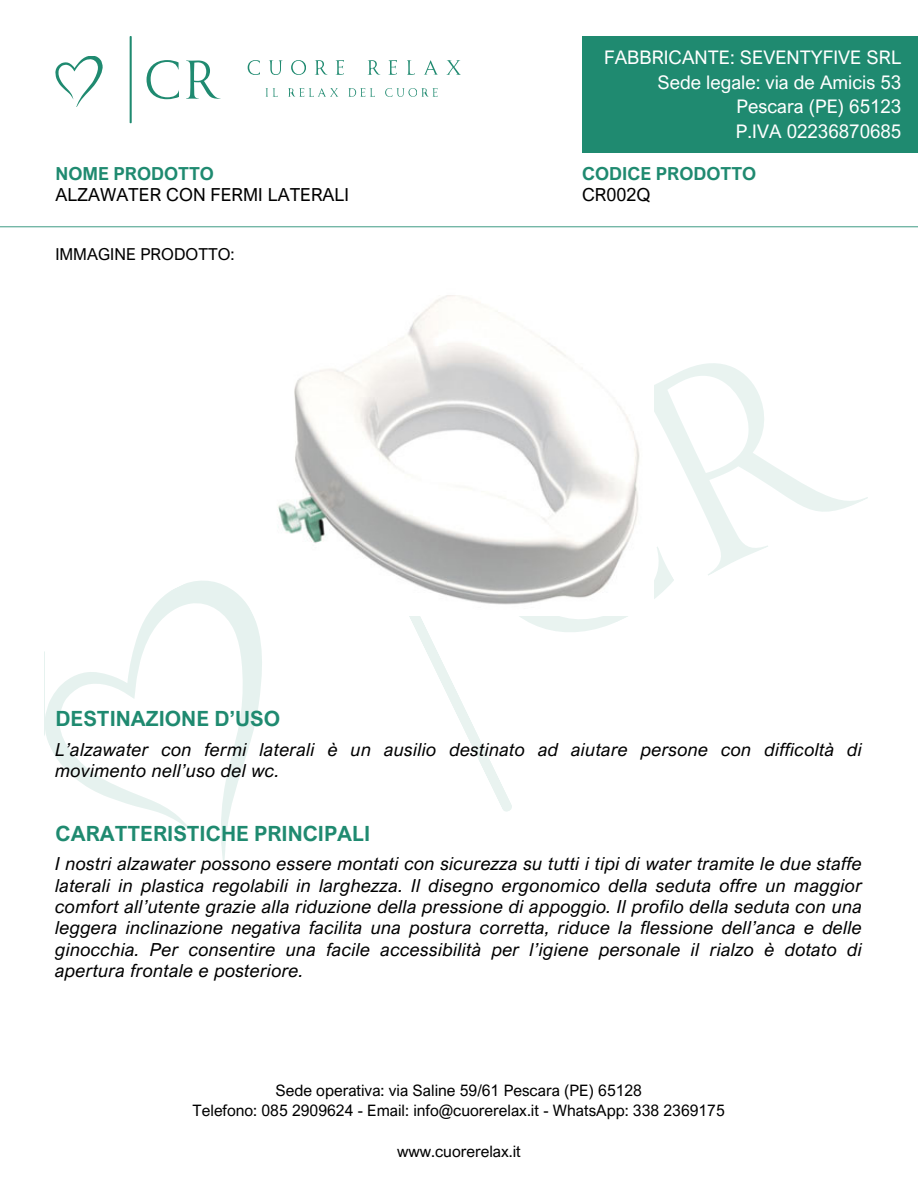
<style>
.page{position:relative;width:918px;height:1188px;background:#fff}
.page>*{position:absolute;margin:0;border:0;box-sizing:border-box;transform-origin:0 0}
.t1{font:700 21px "Arial Nova";color:#1f8a70}
.t2{font:18.75px/24.8px "Arial Nova";color:#fff;text-align:right}
.t3{font:italic 18px/21.3px "Arial Nova";letter-spacing:.02em;color:#000;text-align:justify}
.t4{font:18px/21.3px "Arial Nova";color:#000}
.t5{font:700 18px/21.3px "Arial Nova";color:#1f8a70}
.t6{font:16.5px "Arial Nova";color:#000}
.t7{font:15.75px "Arial Nova";color:#000}
.s1{font-weight:700;color:#1f8a70}
.s2{font-weight:400;color:#000}
</style>
<div class="page">
<svg style="left:55px;top:56px;width:48px;height:51px"></svg>
<hr style="left:130px;top:36px;width:2px;height:87px;background:#1f8a70">
<svg style="left:147px;top:60px;width:32px;height:39px"></svg>
<svg style="left:186px;top:60px;width:34px;height:39px"></svg>
<svg style="left:45px;top:581px;width:217px;height:280px"></svg>
<svg style="left:248px;top:60px;width:12px;height:15px"></svg>
<svg style="left:265px;top:88px;width:3px;height:9px"></svg>
<svg style="left:269px;top:60px;width:14px;height:15px"></svg>
<svg style="left:273px;top:88px;width:5px;height:9px"></svg>
<svg style="left:288px;top:88px;width:3px;height:9px"></svg>
<svg style="left:291px;top:88px;width:14px;height:9px"></svg>
<svg style="left:291px;top:60px;width:15px;height:15px"></svg>
<svg style="left:315px;top:60px;width:13px;height:15px"></svg>
<svg style="left:309px;top:88px;width:12px;height:9px"></svg>
<svg style="left:321px;top:88px;width:18px;height:9px"></svg>
<svg style="left:335px;top:60px;width:9px;height:15px"></svg>
<svg style="left:348px;top:88px;width:3px;height:9px"></svg>
<svg style="left:351px;top:88px;width:15px;height:9px"></svg>
<svg style="left:368px;top:60px;width:13px;height:15px"></svg>
<svg style="left:370px;top:88px;width:5px;height:9px"></svg>
<svg style="left:388px;top:60px;width:9px;height:15px"></svg>
<svg style="left:407px;top:60px;width:8px;height:15px"></svg>
<svg style="left:424px;top:60px;width:14px;height:15px"></svg>
<svg style="left:385px;top:88px;width:4px;height:9px"></svg>
<svg style="left:389px;top:88px;width:12px;height:9px"></svg>
<svg style="left:401px;top:88px;width:12px;height:9px"></svg>
<svg style="left:413px;top:88px;width:12px;height:9px"></svg>
<svg style="left:425px;top:88px;width:13px;height:9px"></svg>
<svg style="left:446px;top:60px;width:15px;height:15px"></svg>
<hr style="left:0;top:226px;width:918px;height:1px;background:#1f8a70">
<div style="left:582px;top:36px;width:336px;height:117px;background:#1f8a70"></div>
<svg style="left:409px;top:616px;width:103px;height:196px"></svg>
<svg style="left:465px;top:576px;width:209px;height:64px"></svg>
<svg style="left:654px;top:363px;width:214px;height:213px"></svg>
<img style="left:278px;top:295px;width:376px;height:320px">
<h4 class="t2" style="left:604px;top:44px;width:299px">FABBRICANTE: SEVENTYFIVE SRL<br>Sede legale: via de Amicis 53<br>Pescara (PE) 65123<br>P.IVA 02236870685</h4>
<h2 class="t4" style="left:56px;top:163px;width:295px"><span class="s1">NOME PRODOTTO<br></span>ALZAWATER CON FERMI LATERALI</h2>
<h2 class="t5" style="left:582px;top:163px;width:176px">CODICE PRODOTTO<br><span class="s2">CR002Q</span></h2>
<h3 class="t6" style="left:55px;top:244px;width:181px">IMMAGINE PRODOTTO:</h3>
<p class="t1" style="left:56px;top:706px;width:226px">DESTINAZIONE D’USO</p>
<h1 class="t3" style="left:55px;top:738px;width:808px">L’alzawater con fermi laterali è un ausilio destinato ad aiutare persone con difficoltà di movimento nell’uso del wc.</h1>
<p class="t1" style="left:56px;top:820px;width:316px">CARATTERISTICHE PRINCIPALI</p>
<p class="t3" style="left:56px;top:853px;width:808px">I nostri alzawater possono essere montati con sicurezza su tutti i tipi di water tramite le due staffe laterali in plastica regolabili in larghezza. Il disegno ergonomico della seduta offre un maggior comfort all’utente grazie alla riduzione della pressione di appoggio. Il profilo della seduta con una leggera inclinazione negativa facilita una postura corretta, riduce la flessione dell’anca e delle ginocchia. Per consentire una facile accessibilità per l’igiene personale il rialzo è dotato di apertura frontale e posteriore.</p>
<p class="t7" style="left:275px;top:1081px;width:368px">Sede operativa: via Saline 59/61 Pescara (PE) 65128</p>
<p class="t7" style="left:193px;top:1101px;width:534px">Telefono: 085 2909624 - Email: info@cuorerelax.it - WhatsApp: 338 2369175</p>
<p class="t7" style="left:397px;top:1141px;width:125px">www.cuorerelax.it</p>
</div>
